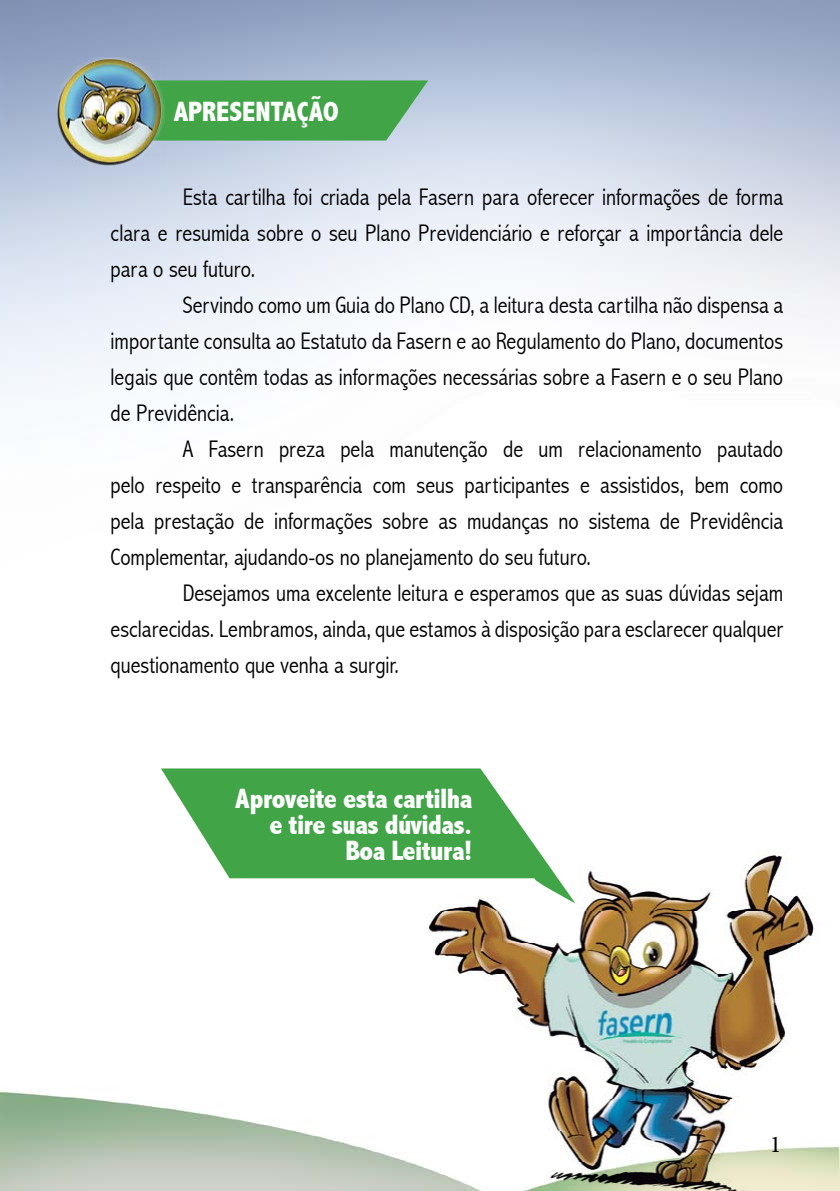
<style>
.page{position:relative;width:840px;height:1191px;background:#fff}
.page>*{position:absolute;margin:0;border:0;box-sizing:border-box;transform-origin:0 0}
.t1{font:800 condensed 28px/26px "Abadi";letter-spacing:-.02em;color:#fff;text-align:right}
.t2{font:800 condensed 28px "Abadi";color:#fff}
.t3{font:300 condensed 24px/36px "Abadi";color:#000;text-align:justify}
.t4{font:24px "Minion Pro";color:#000}
</style>
<div class="page">
<img style="left:419px;top:849px;width:403px;height:342px">
<svg style="left:165px;top:80px;width:263px;height:61px"></svg>
<svg style="left:161px;top:768px;width:414px;height:135px;fill:#41a447"></svg>
<img style="left:56px;top:58px;width:109px;height:108px">
<p class="t2" style="left:173px;top:96px;width:166px">APRESENTAÇÃO</p>
<p class="t3" style="left:110px;top:179px;width:673px;text-indent:72px">Esta cartilha foi criada pela Fasern para oferecer informações de forma clara e resumida sobre o seu Plano Previdenciário e reforçar a importância dele para o seu futuro.</p>
<p class="t3" style="left:110px;top:287px;width:673px;text-indent:72px">Servindo como um Guia do Plano CD, a leitura desta cartilha não dispensa a importante consulta ao Estatuto da Fasern e ao Regulamento do Plano, documentos legais que contêm todas as informações necessárias sobre a Fasern e o seu Plano de Previdência.</p>
<p class="t3" style="left:110px;top:431px;width:673px;text-indent:72px">A Fasern preza pela manutenção de um relacionamento pautado pelo respeito e transparência com seus participantes e assistidos, bem como pela prestação de informações sobre as mudanças no sistema de Previdência Complementar, ajudando-os no planejamento do seu futuro.</p>
<p class="t3" style="left:110px;top:575px;width:673px;text-indent:72px">Desejamos uma excelente leitura e esperamos que as suas dúvidas sejam esclarecidas. Lembramos, ainda, que estamos à disposição para esclarecer qualquer questionamento que venha a surgir.</p>
<p class="t1" style="left:235px;top:786px;width:238px">Aproveite esta cartilha e tire suas dúvidas.<br>Boa Leitura!</p>
<p class="t4" style="left:769px;top:1128px;width:13px">1</p>
</div>
